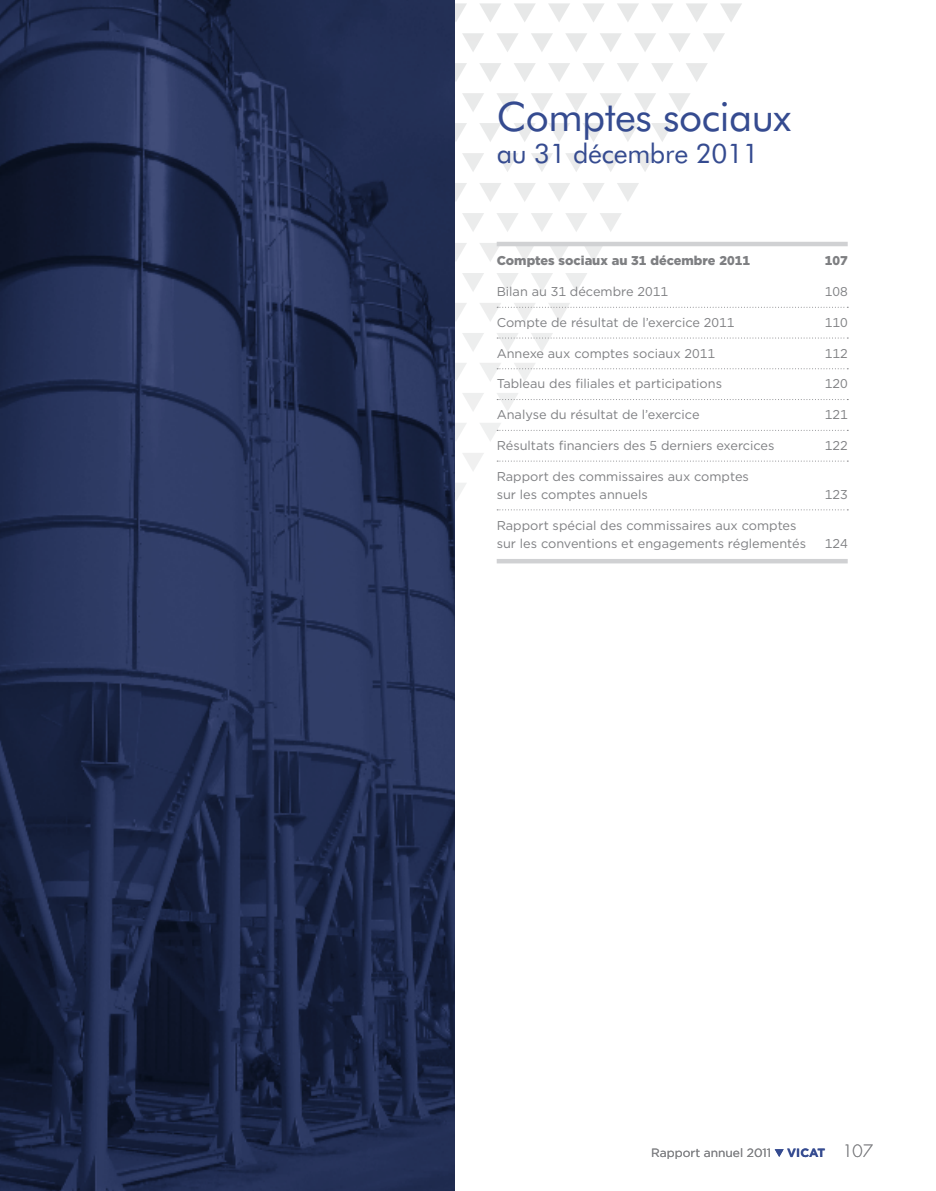
<style>
.page{position:relative;width:936px;height:1191px;background:#fff}
.page>*{position:absolute;margin:0;border:0;box-sizing:border-box;transform-origin:0 0}
.t1{font:40.5px "Futura BT";letter-spacing:-.01em;color:#354b90}
.t2{font:27px "Futura BT";letter-spacing:-.01em;color:#354b90}
.t3{font:12.75px/18px "Gotham";color:#7e7f82}
.t4{font:900 12.75px "Gotham";color:#7e7f82}
.t5{font:12px "Gotham";color:#808184}
.t6{font:700 12px "Gotham";color:#354b90}
.s1{font-family:"Futura Std";font-weight:300;font-size:16.5px;color:#808184}
</style>
<div class="page">
<svg style="left:454px;top:483px;width:12px;height:19px"></svg>
<svg style="left:454px;top:423px;width:12px;height:19px"></svg>
<svg style="left:454px;top:363px;width:13px;height:19px"></svg>
<svg style="left:454px;top:303px;width:13px;height:19px"></svg>
<svg style="left:454px;top:243px;width:13px;height:19px"></svg>
<svg style="left:454px;top:183px;width:13px;height:19px"></svg>
<svg style="left:454px;top:123px;width:13px;height:19px"></svg>
<svg style="left:454px;top:63px;width:13px;height:19px"></svg>
<svg style="left:463px;top:453px;width:21px;height:18px"></svg>
<svg style="left:463px;top:393px;width:21px;height:18px"></svg>
<svg style="left:462px;top:333px;width:22px;height:18px"></svg>
<svg style="left:462px;top:273px;width:22px;height:18px"></svg>
<svg style="left:462px;top:213px;width:22px;height:18px"></svg>
<svg style="left:462px;top:153px;width:22px;height:19px"></svg>
<svg style="left:462px;top:93px;width:22px;height:19px"></svg>
<svg style="left:462px;top:33px;width:22px;height:19px"></svg>
<svg style="left:480px;top:243px;width:21px;height:19px"></svg>
<svg style="left:480px;top:183px;width:21px;height:19px"></svg>
<svg style="left:480px;top:123px;width:21px;height:19px"></svg>
<svg style="left:479px;top:63px;width:22px;height:19px"></svg>
<svg style="left:497px;top:273px;width:21px;height:19px"></svg>
<svg style="left:497px;top:213px;width:21px;height:19px"></svg>
<svg style="left:497px;top:153px;width:21px;height:19px"></svg>
<svg style="left:497px;top:93px;width:21px;height:19px"></svg>
<svg style="left:497px;top:33px;width:21px;height:19px"></svg>
<svg style="left:513px;top:246px;width:23px;height:16px"></svg>
<svg style="left:514px;top:183px;width:22px;height:19px"></svg>
<svg style="left:514px;top:123px;width:22px;height:19px"></svg>
<svg style="left:514px;top:63px;width:22px;height:19px"></svg>
<svg style="left:531px;top:273px;width:22px;height:18px"></svg>
<svg style="left:531px;top:213px;width:22px;height:18px"></svg>
<svg style="left:531px;top:153px;width:22px;height:19px"></svg>
<svg style="left:531px;top:93px;width:22px;height:19px"></svg>
<svg style="left:531px;top:33px;width:22px;height:19px"></svg>
<svg style="left:548px;top:246px;width:22px;height:15px"></svg>
<svg style="left:548px;top:183px;width:22px;height:18px"></svg>
<svg style="left:548px;top:123px;width:22px;height:19px"></svg>
<svg style="left:548px;top:63px;width:22px;height:19px"></svg>
<svg style="left:566px;top:273px;width:21px;height:19px"></svg>
<svg style="left:566px;top:213px;width:21px;height:19px"></svg>
<svg style="left:566px;top:153px;width:21px;height:19px"></svg>
<svg style="left:566px;top:93px;width:21px;height:19px"></svg>
<svg style="left:566px;top:33px;width:21px;height:19px"></svg>
<svg style="left:582px;top:246px;width:22px;height:16px"></svg>
<svg style="left:583px;top:183px;width:21px;height:19px"></svg>
<svg style="left:583px;top:123px;width:21px;height:19px"></svg>
<svg style="left:583px;top:63px;width:21px;height:19px"></svg>
<svg style="left:600px;top:213px;width:21px;height:19px"></svg>
<svg style="left:600px;top:153px;width:21px;height:19px"></svg>
<svg style="left:600px;top:93px;width:21px;height:19px"></svg>
<svg style="left:600px;top:33px;width:21px;height:19px"></svg>
<svg style="left:617px;top:183px;width:22px;height:18px"></svg>
<svg style="left:617px;top:123px;width:22px;height:19px"></svg>
<svg style="left:617px;top:63px;width:22px;height:19px"></svg>
<svg style="left:634px;top:153px;width:22px;height:19px"></svg>
<svg style="left:634px;top:93px;width:22px;height:19px"></svg>
<svg style="left:634px;top:33px;width:22px;height:19px"></svg>
<svg style="left:651px;top:123px;width:22px;height:19px"></svg>
<svg style="left:651px;top:63px;width:22px;height:19px"></svg>
<svg style="left:669px;top:93px;width:21px;height:19px"></svg>
<svg style="left:669px;top:33px;width:21px;height:19px"></svg>
<svg style="left:686px;top:63px;width:21px;height:19px"></svg>
<svg style="left:703px;top:33px;width:22px;height:19px"></svg>
<svg style="left:454px;top:3px;width:13px;height:20px"></svg>
<svg style="left:480px;top:3px;width:21px;height:19px"></svg>
<svg style="left:514px;top:3px;width:21px;height:19px"></svg>
<svg style="left:548px;top:3px;width:22px;height:19px"></svg>
<svg style="left:583px;top:3px;width:21px;height:19px"></svg>
<svg style="left:617px;top:3px;width:22px;height:19px"></svg>
<svg style="left:652px;top:3px;width:21px;height:19px"></svg>
<svg style="left:686px;top:3px;width:21px;height:19px"></svg>
<svg style="left:720px;top:3px;width:22px;height:19px"></svg>
<img style="left:0;top:0;width:454px;height:1191px">
<hr style="left:496px;top:242px;width:351px;height:4px;background:#d0d1d3">
<svg style="left:480px;top:303px;width:368px;height:18px"></svg>
<svg style="left:496px;top:333px;width:352px;height:19px"></svg>
<svg style="left:480px;top:363px;width:368px;height:18px"></svg>
<svg style="left:496px;top:393px;width:352px;height:18px"></svg>
<svg style="left:480px;top:423px;width:368px;height:18px"></svg>
<svg style="left:497px;top:460px;width:351px;height:1px"></svg>
<svg style="left:497px;top:509px;width:351px;height:1px"></svg>
<hr style="left:496px;top:559px;width:351px;height:4px;background:#d0d1d3">
<svg style="left:774px;top:1149px;width:9px;height:8px"></svg>
<h1 class="t1" style="left:496px;top:92px;width:296px">Comptes sociaux</h1>
<h2 class="t2" style="left:496px;top:137px;width:263px">au 31 décembre 2011</h2>
<p class="t4" style="left:496px;top:252px;width:255px">Comptes sociaux au 31 décembre 2011</p>
<p class="t4" style="left:824px;top:252px;width:24px">107</p>
<p class="t3" style="left:496px;top:282px;width:173px">Bilan au 31 décembre 2011</p>
<p class="t3" style="left:824px;top:282px;width:24px">108</p>
<p class="t3" style="left:496px;top:313px;width:239px">Compte de résultat de l’exercice 2011</p>
<p class="t3" style="left:824px;top:313px;width:24px">110</p>
<p class="t3" style="left:496px;top:344px;width:220px">Annexe aux comptes sociaux 2011</p>
<p class="t3" style="left:824px;top:344px;width:24px">112</p>
<p class="t3" style="left:496px;top:375px;width:227px">Tableau des filiales et participations</p>
<p class="t3" style="left:824px;top:375px;width:24px">120</p>
<p class="t3" style="left:496px;top:405px;width:204px">Analyse du résultat de l’exercice</p>
<p class="t3" style="left:824px;top:405px;width:24px">121</p>
<p class="t3" style="left:496px;top:436px;width:279px">Résultats financiers des 5 derniers exercices</p>
<p class="t3" style="left:824px;top:436px;width:24px">122</p>
<p class="t3" style="left:496px;top:467px;width:254px">Rapport des commissaires aux comptes sur les comptes annuels</p>
<p class="t3" style="left:824px;top:485px;width:24px">123</p>
<p class="t3" style="left:496px;top:516px;width:311px">Rapport spécial des commissaires aux comptes sur les conventions et engagements réglementés</p>
<p class="t3" style="left:824px;top:534px;width:24px">124</p>
<p class="t5" style="left:651px;top:1145px;width:121px">Rapport annuel 2011</p>
<p class="t6" style="left:787px;top:1144px;width:87px">VICAT <span class="s1">107</span></p>
</div>
